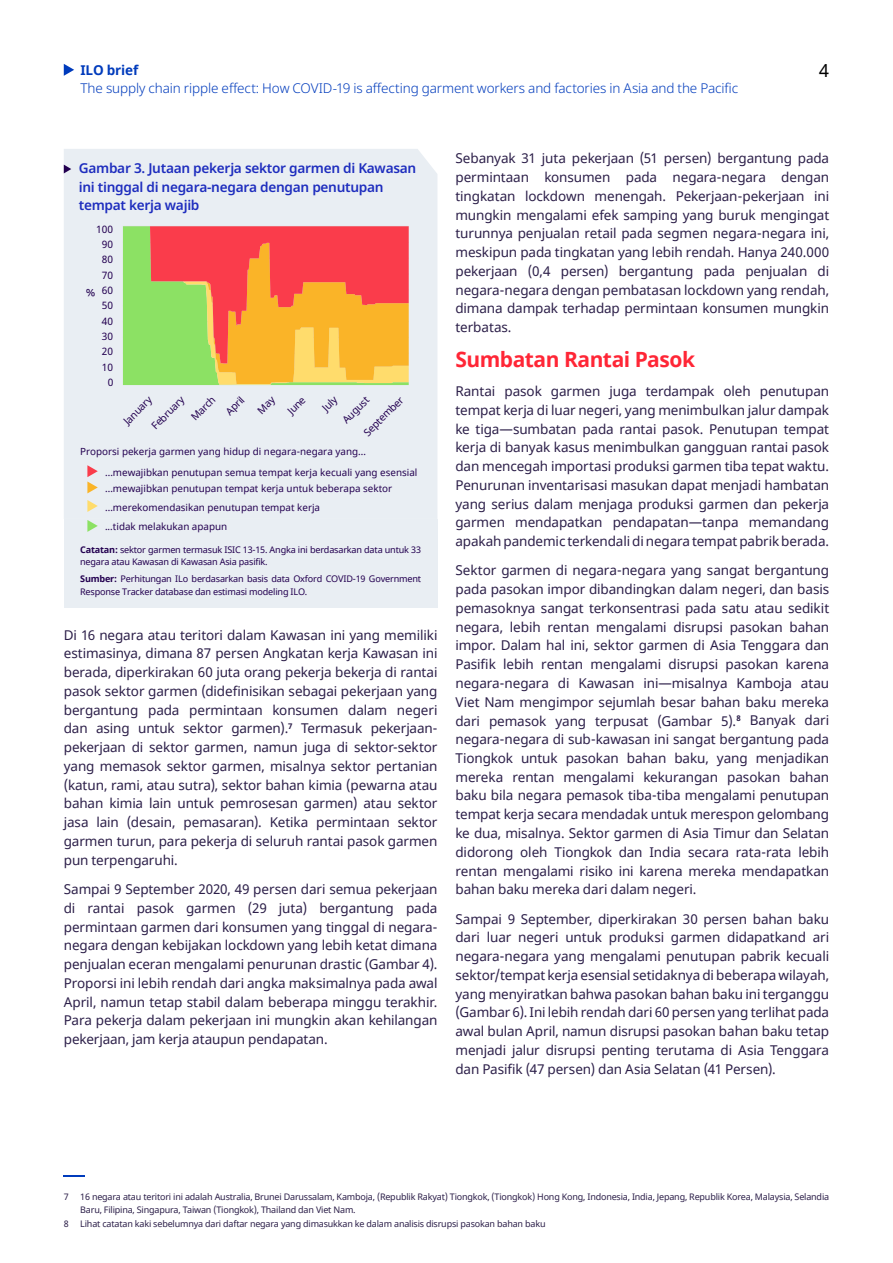
<style>
.page{position:relative;width:893px;height:1263px;background:#fff}
.page>*{position:absolute;margin:0;border:0;box-sizing:border-box;transform-origin:0 0}
.t1{font:700 21px "Noto Sans";letter-spacing:-.025em;color:#ff2636}
.t2{font:18px "Noto Sans";color:#000}
.t3{font:600 13.65px/18.1px "Noto Sans";letter-spacing:-.02em;color:#1e2dbe}
.t4{font:13.5px/18.8px "Noto Sans";letter-spacing:-.005em;color:#2c1f49;text-align:justify}
.t5{font:300 13.5px "Noto Sans";letter-spacing:-.01em;color:#003bbc}
.t6{font:700 13.5px "Noto Sans";letter-spacing:-.01em;color:#003bbc}
.t7{font:11.7px "Noto Sans";color:#230050}
.t8{font:10.2px/15.3px "Noto Sans";color:#230050;text-align:right}
.t9{font:9.9px/20.7px "Noto Sans";color:#230050}
.t10{font:9.15px/12.5px "Noto Sans";letter-spacing:-.02em;color:#230050}
.t11{font:9px/13.5px "Noto Sans";letter-spacing:-.02em;color:#2c1f49}
.s1{font-weight:700}
</style>
<div class="page">
<div style="left:64px;top:519px;width:373px;height:88px;background:#e9eef3"></div>
<div style="left:64px;top:149px;width:373px;height:370px;background:#e9eef3"></div>
<svg style="left:64px;top:165px;width:7px;height:8px"></svg>
<svg style="left:123px;top:363px;width:286px;height:21px;background:#d3d053"></svg>
<svg style="left:123px;top:226px;width:286px;height:137px;background:#e28a48"></svg>
<svg style="left:87px;top:465px;width:11px;height:28px"></svg>
<svg style="left:87px;top:500px;width:11px;height:12px"></svg>
<svg style="left:87px;top:520px;width:11px;height:12px"></svg>
<hr style="left:64px;top:1175px;width:21px;height:2px;background:#003bbc">
<svg style="left:64px;top:64px;width:10px;height:12px"></svg>
<svg style="left:257px;top:397px;width:21px;height:17px"></svg>
<p class="t6" style="left:80px;top:60px;width:59px">ILO brief</p>
<p class="t5" style="left:80px;top:78px;width:659px">The supply chain ripple effect: How COVID-19 is affecting garment workers and factories in Asia and the Pacific</p>
<h2 class="t2" style="left:819px;top:58px;width:11px">4</h2>
<p class="t3" style="left:79px;top:160px;width:339px">Gambar 3. Jutaan pekerja sektor garmen di Kawasan ini tinggal di negara-negara dengan penutupan tempat kerja wajib</p>
<p class="t8" style="left:96px;top:222px;width:19px">100<br>90<br>80<br>70<br>60<br>50<br>40<br>30<br>20<br>10<br>0</p>
<p class="t7" style="left:95px;top:301px;width:11px;rotate:-180deg">%</p>
<p class="t8" style="left:170px;top:396px;width:31px;line-height:21.9px;text-align:left;text-indent:-34px;rotate:-45deg">February<br>March</p>
<p class="t8" style="left:222px;top:408px;width:23px;rotate:-45deg">April</p>
<p class="t8" style="left:284px;top:407px;width:22px;rotate:-45deg">June</p>
<p class="t8" style="left:319px;top:404px;width:18px;rotate:-45deg">July</p>
<p class="t8" style="left:339px;top:416px;width:35px;rotate:-45deg">August</p>
<p class="t8" style="left:120px;top:418px;width:37px;rotate:-45deg">January</p>
<p class="t8" style="left:360px;top:429px;width:53px;rotate:-45deg">September</p>
<p class="t9" style="left:105px;top:441px;width:314px;text-indent:-25px">Proporsi pekerja garmen yang hidup di negara-negara yang… …mewajibkan penutupan semua tempat kerja kecuali yang esensial</p>
<p class="t9" style="left:105px;top:479px;width:289px;line-height:18.5px">…mewajibkan penutupan tempat kerja untuk beberapa sektor …merekomendasikan penutupan tempat kerja</p>
<p class="t9" style="left:105px;top:517px;width:124px">...tidak melakukan apapun</p>
<p class="t10" style="left:80px;top:543px;width:342px"><span class="s1">Catatan:</span> sektor garmen termasuk ISIC 13-15. Angka ini berdasarkan data untuk 33 negara atau Kawasan di Kawasan Asia pasifik.</p>
<p class="t10" style="left:80px;top:573px;width:342px"><span class="s1">Sumber:</span> Perhitungan ILo berdasarkan basis data Oxford COVID-19 Government<br>Response Tracker database dan estimasi modeling ILO.</p>
<p class="t4" style="left:64px;top:626px;width:375px">Di 16 negara atau teritori dalam Kawasan ini yang memiliki estimasinya, dimana 87 persen Angkatan kerja Kawasan ini berada, diperkirakan 60 juta orang pekerja bekerja di rantai pasok sektor garmen (didefinisikan sebagai pekerjaan yang bergantung pada permintaan konsumen dalam negeri dan asing untuk sektor garmen).<sup>7</sup> Termasuk pekerjaan&shy;pekerjaan di sektor garmen, namun juga di sektor-sektor yang memasok sektor garmen, misalnya sektor pertanian (katun, rami, atau sutra), sektor bahan kimia (pewarna atau bahan kimia lain untuk pemrosesan garmen) atau sektor jasa lain (desain, pemasaran). Ketika permintaan sektor garmen turun, para pekerja di seluruh rantai pasok garmen pun terpengaruhi.</p>
<p class="t4" style="left:64px;top:880px;width:375px">Sampai 9 September 2020, 49 persen dari semua pekerjaan di rantai pasok garmen (29 juta) bergantung pada permintaan garmen dari konsumen yang tinggal di negara&shy;negara dengan kebijakan lockdown yang lebih ketat dimana penjualan eceran mengalami penurunan drastic (Gambar 4).<br>Proporsi ini lebih rendah dari angka maksimalnya pada awal April, namun tetap stabil dalam beberapa minggu terakhir.<br>Para pekerja dalam pekerjaan ini mungkin akan kehilangan pekerjaan, jam kerja ataupun pendapatan.</p>
<p class="t4" style="left:455px;top:149px;width:375px">Sebanyak 31 juta pekerjaan (51 persen) bergantung pada permintaan konsumen pada negara-negara dengan tingkatan lockdown menengah. Pekerjaan-pekerjaan ini mungkin mengalami efek samping yang buruk mengingat turunnya penjualan retail pada segmen negara-negara ini, meskipun pada tingkatan yang lebih rendah. Hanya 240.000 pekerjaan (0,4 persen) bergantung pada penjualan di negara-negara dengan pembatasan lockdown yang rendah, dimana dampak terhadap permintaan konsumen mungkin terbatas.</p>
<h1 class="t1" style="left:455px;top:344px;width:241px">Sumbatan Rantai Pasok</h1>
<p class="t4" style="left:455px;top:382px;width:375px">Rantai pasok garmen juga terdampak oleh penutupan tempat kerja di luar negeri, yang menimbulkan jalur dampak ke tiga—sumbatan pada rantai pasok. Penutupan tempat kerja di banyak kasus menimbulkan gangguan rantai pasok dan mencegah importasi produksi garmen tiba tepat waktu.<br>Penurunan inventarisasi masukan dapat menjadi hambatan yang serius dalam menjaga produksi garmen dan pekerja garmen mendapatkan pendapatan—tanpa memandang apakah pandemic terkendali di negara tempat pabrik berada.</p>
<p class="t4" style="left:455px;top:562px;width:375px">Sektor garmen di negara-negara yang sangat bergantung pada pasokan impor dibandingkan dalam negeri, dan basis pemasoknya sangat terkonsentrasi pada satu atau sedikit negara, lebih rentan mengalami disrupsi pasokan bahan impor. Dalam hal ini, sektor garmen di Asia Tenggara dan Pasifik lebih rentan mengalami disrupsi pasokan karena negara-negara di Kawasan ini—misalnya Kamboja atau Viet Nam mengimpor sejumlah besar bahan baku mereka dari pemasok yang terpusat (Gambar 5).<sup>8</sup> Banyak dari negara-negara di sub-kawasan ini sangat bergantung pada Tiongkok untuk pasokan bahan baku, yang menjadikan mereka rentan mengalami kekurangan pasokan bahan baku bila negara pemasok tiba-tiba mengalami penutupan tempat kerja secara mendadak untuk merespon gelombang ke dua, misalnya. Sektor garmen di Asia Timur dan Selatan didorong oleh Tiongkok dan India secara rata-rata lebih rentan mengalami risiko ini karena mereka mendapatkan bahan baku mereka dari dalam negeri.</p>
<p class="t4" style="left:455px;top:910px;width:375px">Sampai 9 September, diperkirakan 30 persen bahan baku dari luar negeri untuk produksi garmen didapatkand ari negara-negara yang mengalami penutupan pabrik kecuali sektor/tempat kerja esensial setidaknya di beberapa wilayah, yang menyiratkan bahwa pasokan bahan baku ini terganggu (Gambar 6). Ini lebih rendah dari 60 persen yang terlihat pada awal bulan April, namun disrupsi pasokan bahan baku tetap menjadi jalur disrupsi penting terutama di Asia Tenggara dan Pasifik (47 persen) dan Asia Selatan (41 Persen).</p>
<p class="t11" style="left:64px;top:1190px;width:6px">7</p>
<p class="t11" style="left:80px;top:1190px;width:750px">16 negara atau teritori ini adalah Australia, Brunei Darussalam, Kamboja, (Republik Rakyat) Tiongkok, (Tiongkok) Hong Kong, Indonesia, India, Jepang, Republik Korea, Malaysia, Selandia<br>Baru, Filipina, Singapura, Taiwan (Tiongkok), Thailand dan Viet Nam.</p>
<p class="t11" style="left:64px;top:1217px;width:6px">8</p>
<p class="t11" style="left:80px;top:1217px;width:467px">Lihat catatan kaki sebelumnya dari daftar negara yang dimasukkan ke dalam analisis disrupsi pasokan bahan baku</p>
</div>
